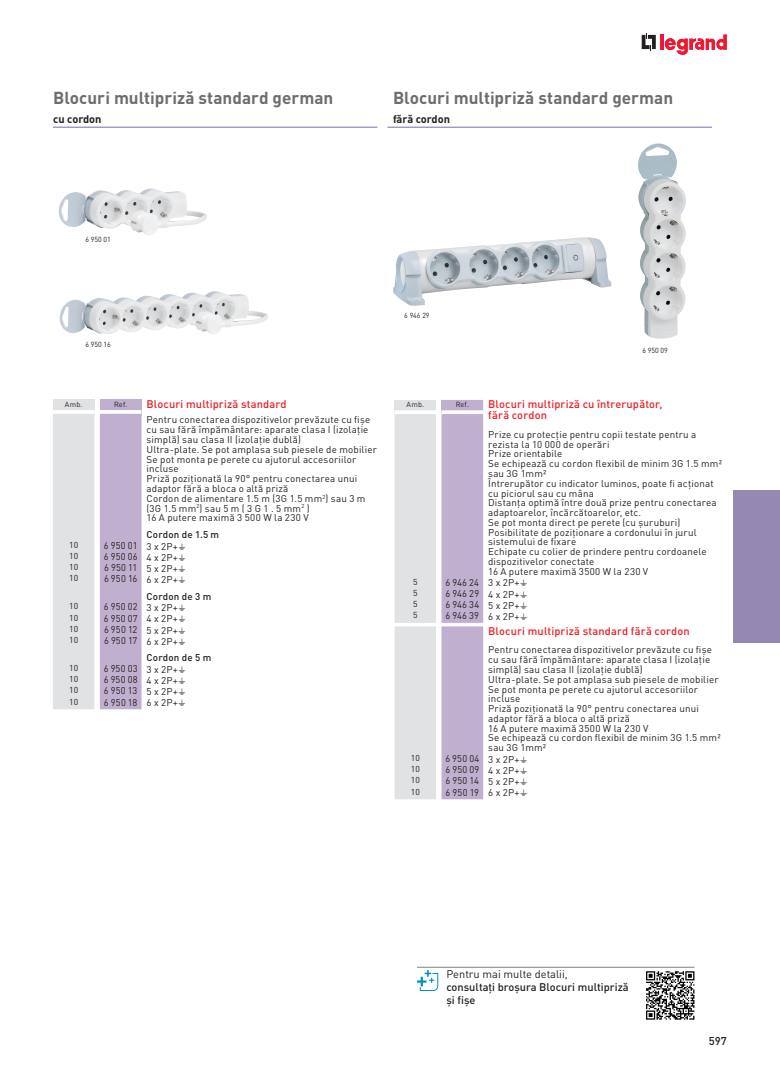
<style>
.page{position:relative;width:780px;height:1088px;background:#fff}
.page>*{position:absolute;margin:0;border:0;box-sizing:border-box;transform-origin:0 0}
.t1{font:700 17.12px "DIN Pro";color:#6c6d70}
.t2{font:500 11.25px "DIN Pro";color:#231f20}
.t3{font:500 11px/11px "DIN Pro";letter-spacing:.015em;color:#ee1d23}
.t4{font:500 11px/12.9px "DIN Pro";color:#231f20}
.t5{font:11px "DIN Pro";color:#231f20}
.t6{font:700 11px "DIN Pro";color:#231f20}
.t7{font:9.75px/9.8px "DIN Pro";letter-spacing:.02em;color:#231f20}
.t8{font:9.75px/17.2px "DIN Pro";letter-spacing:.02em;color:#231f20;scale:.95 1}
.t9{font:500 9.75px "DIN Pro";letter-spacing:.02em;color:#231f20}
.t10{font:8.5px "DIN Pro";letter-spacing:-.01em;color:#231f20}
.t11{font:7.38px "DIN Pro";color:#231f20;scale:.95 1}
.t12{font:7.38px "DIN Pro";color:#231f20}
.s1{font-family:"Legrand 2007"}
.s2{font-weight:500}
</style>
<div class="page">
<svg style="left:641px;top:34px;width:14px;height:16px"></svg>
<hr style="left:660px;top:34px;width:3px;height:16px;background:#ed028c">
<hr style="left:660px;top:35px;width:3px;height:15px;background:#ee1d23">
<svg style="left:664px;top:34px;width:62px;height:21px"></svg>
<svg style="left:53px;top:400px;width:89px;height:309px;background:#d4ccdb"></svg>
<img style="left:59px;top:292px;width:209px;height:42px">
<img style="left:638px;top:143px;width:48px;height:196px">
<img style="left:393px;top:238px;width:218px;height:68px">
<svg style="left:394px;top:400px;width:89px;height:399px;background:#d4cddc"></svg>
<hr style="left:417px;top:967px;width:277px;height:1px;background:#808285">
<svg style="left:646px;top:971px;width:48px;height:48px"></svg>
<svg style="left:417px;top:970px;width:21px;height:21px"></svg>
<img style="left:59px;top:189px;width:148px;height:46px">
<hr style="left:53px;top:127px;width:324px;height:1px;background:#9589b4">
<hr style="left:387px;top:127px;width:325px;height:1px;background:#9589b4">
<div style="left:733px;top:490px;width:47px;height:152px;background:#9589b4"></div>
<h1 class="t1" style="left:53px;top:83px;width:282px">Blocuri multipriză standard german</h1>
<p class="t6" style="left:53px;top:109px;width:50px">cu cordon</p>
<h1 class="t1" style="left:393px;top:83px;width:282px">Blocuri multipriză standard german</h1>
<p class="t6" style="left:393px;top:109px;width:59px">fără cordon</p>
<p class="t11" style="left:85px;top:234px;width:28px">6 950 01</p>
<p class="t11" style="left:86px;top:339px;width:28px">6 950 16</p>
<p class="t12" style="left:65px;top:399px;width:19px">Amb.</p>
<p class="t12" style="left:114px;top:399px;width:15px">Ref.</p>
<p class="t3" style="left:146px;top:397px;width:141px">Blocuri multipriză standard</p>
<p class="t7" style="left:146px;top:415px;width:232px">Pentru conectarea dispozitivelor prevăzute cu fișe cu sau fără împământare: aparate clasa I (izolație simplă) sau clasa II (izolație dublă)<br>Ultra-plate. Se pot amplasa sub piesele de mobilier Se pot monta pe perete cu ajutorul accesoriilor incluse<br>Priză poziționată la 90° pentru conectarea unui adaptor fără a bloca o altă priză<br>Cordon de alimentare 1.5 m (3G 1.5 mm<sup>2</sup>) sau 3 m (3G 1.5 mm<sup>2</sup>) sau 5 m ( 3 G 1 . 5 mm<sup>2</sup> )<br>16 A putere maximă 3 500 W la 230 V</p>
<p class="t9" style="left:146px;top:527px;width:74px">Cordon de 1.5 m</p>
<p class="t10" style="left:69px;top:539px;width:10px">10</p>
<p class="t8" style="left:104px;top:536px;width:88px">6 950 01 3 x 2P+<span class="s1">T</span></p>
<p class="t10" style="left:69px;top:550px;width:10px">10</p>
<p class="t8" style="left:104px;top:547px;width:88px">6 950 06 4 x 2P+<span class="s1">T</span></p>
<p class="t10" style="left:69px;top:561px;width:10px">10</p>
<p class="t8" style="left:104px;top:559px;width:88px">6 950 11 5 x 2P+<span class="s1">T</span></p>
<p class="t10" style="left:69px;top:573px;width:10px">10</p>
<p class="t8" style="left:146px;top:570px;width:70px;text-indent:-43px">6 950 16 6 x 2P+<span class="s1">T<br></span><span class="s2">Cordon de 3 m</span></p>
<p class="t10" style="left:69px;top:601px;width:10px">10</p>
<p class="t8" style="left:104px;top:598px;width:88px">6 950 02 3 x 2P+<span class="s1">T</span></p>
<p class="t10" style="left:69px;top:612px;width:10px">10</p>
<p class="t8" style="left:104px;top:609px;width:88px">6 950 07 4 x 2P+<span class="s1">T</span></p>
<p class="t10" style="left:69px;top:623px;width:10px">10</p>
<p class="t8" style="left:104px;top:620px;width:88px">6 950 12 5 x 2P+<span class="s1">T</span></p>
<p class="t10" style="left:69px;top:634px;width:10px">10</p>
<p class="t8" style="left:146px;top:631px;width:70px;text-indent:-42px">6 950 17 6 x 2P+<span class="s1">T<br></span><span class="s2">Cordon de 5 m</span></p>
<p class="t10" style="left:69px;top:662px;width:10px">10</p>
<p class="t8" style="left:104px;top:659px;width:88px">6 950 03 3 x 2P+<span class="s1">T</span></p>
<p class="t10" style="left:69px;top:673px;width:10px">10</p>
<p class="t8" style="left:104px;top:670px;width:88px">6 950 08 4 x 2P+<span class="s1">T</span></p>
<p class="t10" style="left:69px;top:684px;width:10px">10</p>
<p class="t8" style="left:104px;top:682px;width:88px">6 950 13 5 x 2P+<span class="s1">T</span></p>
<p class="t10" style="left:69px;top:696px;width:10px">10</p>
<p class="t8" style="left:104px;top:693px;width:88px">6 950 18 6 x 2P+<span class="s1">T</span></p>
<p class="t11" style="left:404px;top:311px;width:28px">6 946 29</p>
<p class="t11" style="left:642px;top:345px;width:28px">6 950 09</p>
<p class="t12" style="left:406px;top:399px;width:19px">Amb.</p>
<p class="t12" style="left:455px;top:399px;width:15px">Ref.</p>
<p class="t3" style="left:488px;top:398px;width:176px">Blocuri multipriză cu întrerupător, fără cordon</p>
<p class="t7" style="left:488px;top:429px;width:235px">Prize cu protecție pentru copii testate pentru a rezista la 10 000 de operări<br>Prize orientabile<br>Se echipează cu cordon flexibil de minim 3G 1.5 mm² sau 3G 1mm²<br>Întrerupător cu indicator luminos, poate fi acționat cu piciorul sau cu mâna<br>Distanța optimă între două prize pentru conectarea adaptoarelor, încărcătoarelor, etc.<br>Se pot monta direct pe perete (cu șuruburi)<br>Posibilitate de poziţionare a cordonului în jurul sistemului de fixare<br>Echipate cu colier de prindere pentru cordoanele dispozitivelor conectate<br>16 A putere maximă 3500 W la 230 V</p>
<p class="t10" style="left:413px;top:576px;width:6px">5</p>
<p class="t8" style="left:445px;top:573px;width:88px">6 946 24 3 x 2P+<span class="s1">T</span></p>
<p class="t10" style="left:413px;top:587px;width:6px">5</p>
<p class="t8" style="left:445px;top:584px;width:88px">6 946 29 4 x 2P+<span class="s1">T</span></p>
<p class="t10" style="left:413px;top:598px;width:6px">5</p>
<p class="t8" style="left:445px;top:595px;width:88px">6 946 34 5 x 2P+<span class="s1">T</span></p>
<p class="t10" style="left:413px;top:609px;width:6px">5</p>
<p class="t8" style="left:445px;top:607px;width:88px">6 946 39 6 x 2P+<span class="s1">T</span></p>
<p class="t3" style="left:488px;top:624px;width:203px">Blocuri multipriză standard fără cordon</p>
<p class="t7" style="left:488px;top:644px;width:234px">Pentru conectarea dispozitivelor prevăzute cu fișe cu sau fără împământare: aparate clasa I (izolație simplă) sau clasa II (izolație dublă)<br>Ultra-plate. Se pot amplasa sub piesele de mobilier Se pot monta pe perete cu ajutorul accesoriilor incluse<br>Priză poziționată la 90° pentru conectarea unui adaptor fără a bloca o altă priză<br>16 A putere maximă 3500 W la 230 V<br>Se echipează cu cordon flexibil de minim 3G 1.5 mm² sau 3G 1mm²</p>
<p class="t10" style="left:411px;top:752px;width:10px">10</p>
<p class="t8" style="left:445px;top:749px;width:88px">6 950 04 3 x 2P+<span class="s1">T</span></p>
<p class="t10" style="left:411px;top:763px;width:10px">10</p>
<p class="t8" style="left:445px;top:760px;width:88px">6 950 09 4 x 2P+<span class="s1">T</span></p>
<p class="t10" style="left:411px;top:774px;width:10px">10</p>
<p class="t8" style="left:445px;top:772px;width:88px">6 950 14 5 x 2P+<span class="s1">T</span></p>
<p class="t10" style="left:411px;top:786px;width:10px">10</p>
<p class="t8" style="left:445px;top:783px;width:88px">6 950 19 6 x 2P+<span class="s1">T</span></p>
<p class="t5" style="left:446px;top:967px;width:123px">Pentru mai multe detalii,</p>
<p class="t4" style="left:446px;top:979px;width:184px">consultaţi broşura Blocuri multipriză şi fişe</p>
<p class="t2" style="left:708px;top:1032px;width:19px">597</p>
</div>
